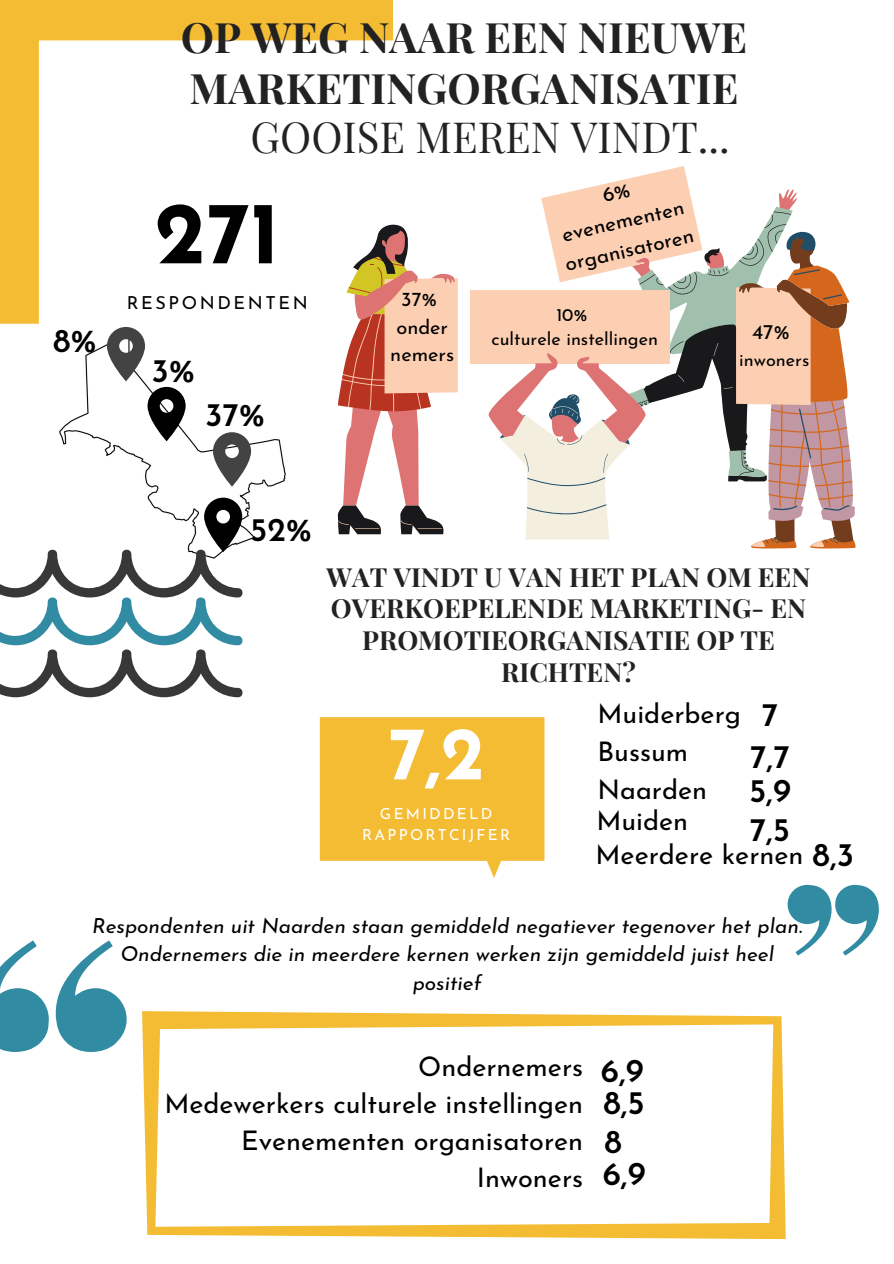
<style>
.page{position:relative;width:894px;height:1264px;background:#fff}
.page>*{position:absolute;margin:0;border:0;box-sizing:border-box;transform-origin:0 0}
.t1{font:700 87.75px "Josefin Sans";color:#000}
.t2{font:700 74.85px "Josefin Sans";color:#fff}
.t3{font:700 42px/50.4px "Playfair Display";color:#222}
.t4{font:42px "Playfair Display";color:#222}
.t5{font:600 33px/32.1px "Josefin Sans";color:#000}
.t6{font:27px/37.2px "Josefin Sans";color:#000}
.t7{font:700 26.4px/31.7px "Playfair Display";color:#222;text-align:center}
.t8{font:21px/29.2px "Josefin Sans";color:#000;text-align:center}
.t9{font:italic 20.7px/28.2px "Josefin Sans";color:#000;text-align:center}
.t10{font:19.95px/27.2px "Josefin Sans";color:#000;text-align:center}
.t11{font:18px/24.8px "Josefin Sans";color:#000;text-align:center}
.t12{font:18px "Josefin Sans";letter-spacing:.145em;color:#000}
.t13{font:15.3px/21px "Josefin Sans";letter-spacing:.145em;color:#fff;text-align:center}
.s1{font-weight:600;font-size:33px}
</style>
<div class="page">
<svg style="left:0;top:0;width:393px;height:324px"></svg>
<img style="left:53px;top:301px;width:240px;height:242px">
<svg style="left:213px;top:432px;width:38px;height:54px"></svg>
<svg style="left:147px;top:387px;width:38px;height:54px"></svg>
<svg style="left:107px;top:327px;width:38px;height:54px"></svg>
<div style="left:470px;top:290px;width:199px;height:73px;background:#fccfb3"></div>
<svg style="left:0;top:497px;width:243px;height:200px"></svg>
<svg style="left:320px;top:717px;width:224px;height:161px;background:#f5c248"></svg>
<svg style="left:787px;top:884px;width:91px;height:71px"></svg>
<svg style="left:142px;top:1011px;width:643px;height:228px"></svg>
<svg style="left:0;top:940px;width:49px;height:111px"></svg>
<svg style="left:56px;top:940px;width:71px;height:111px"></svg>
<svg style="left:485px;top:166px;width:371px;height:383px"></svg>
<svg style="left:337px;top:223px;width:120px;height:311px"></svg>
<svg style="left:338px;top:520px;width:11px;height:5px"></svg>
<h3 class="t5" style="left:53px;top:327px;width:45px">8%</h3>
<h3 class="t3" style="left:181px;top:11px;width:567px">OP WEG NAAR EEN NIEUWE<br>MARKETINGORGANISATIE</h3>
<h3 class="t4" style="left:250px;top:108px;width:480px">GOOISE MEREN VINDT...</h3>
<h1 class="t1" style="left:154px;top:197px;width:127px">271</h1>
<p class="t12" style="left:127px;top:296px;width:183px">RESPONDENTEN</p>
<h3 class="t5" style="left:151px;top:358px;width:45px">3%</h3>
<h3 class="t5" style="left:205px;top:402px;width:61px">37%</h3>
<p class="t10" style="left:390px;top:288px;width:65px">37% onder nemers</p>
<p class="t8" style="left:549px;top:195px;width:133px;rotate:-13deg">6% evenementen organisatoren</p>
<p class="t11" style="left:491px;top:304px;width:168px">10%<br>culturele instellingen</p>
<p class="t8" style="left:751px;top:319px;width:39px">47%</p>
<p class="t11" style="left:739px;top:349px;width:71px">inwoners</p>
<h3 class="t5" style="left:250px;top:517px;width:63px">52%</h3>
<p class="t7" style="left:326px;top:560px;width:485px">WAT VINDT U VAN HET PLAN OM EEN<br>OVERKOEPELENDE MARKETING- EN<br>PROMOTIEORGANISATIE OP TE<br>RICHTEN?</p>
<h2 class="t2" style="left:387px;top:723px;width:98px">7,2</h2>
<p class="t13" style="left:362px;top:804px;width:149px">GEMIDDELD<br>RAPPORTCIJFER</p>
<h3 class="t6" style="left:597px;top:698px;width:182px">Muiderberg <span class="s1">7</span></h3>
<h3 class="t5" style="left:748px;top:742px;width:43px;line-height:34px">7,7<br>5,9</h3>
<h3 class="t5" style="left:749px;top:817px;width:42px">7,5</h3>
<h3 class="t6" style="left:595px;top:838px;width:260px">Meerdere kernen <span class="s1">8,3</span></h3>
<h3 class="t6" style="left:597px;top:735px;width:111px;line-height:38px">Bussum<br>Naarden</h3>
<h3 class="t6" style="left:596px;top:804px;width:93px">Muiden</h3>
<p class="t9" style="left:92px;top:913px;width:711px">Respondenten uit Naarden staan gemiddeld negatiever tegenover het plan.<br>Ondernemers die in meerdere kernen werken zijn gemiddeld juist heel positief</p>
<h3 class="t6" style="left:164px;top:1050px;width:420px;text-align:right">Ondernemers<br>Medewerkers culturele instellingen<br>Evenementen organisatoren<br>Inwoners</h3>
<h3 class="t5" style="left:600px;top:1057px;width:45px">6,9<br>8,5</h3>
<h3 class="t5" style="left:602px;top:1128px;width:44px">8<br>6,9</h3>
</div>
